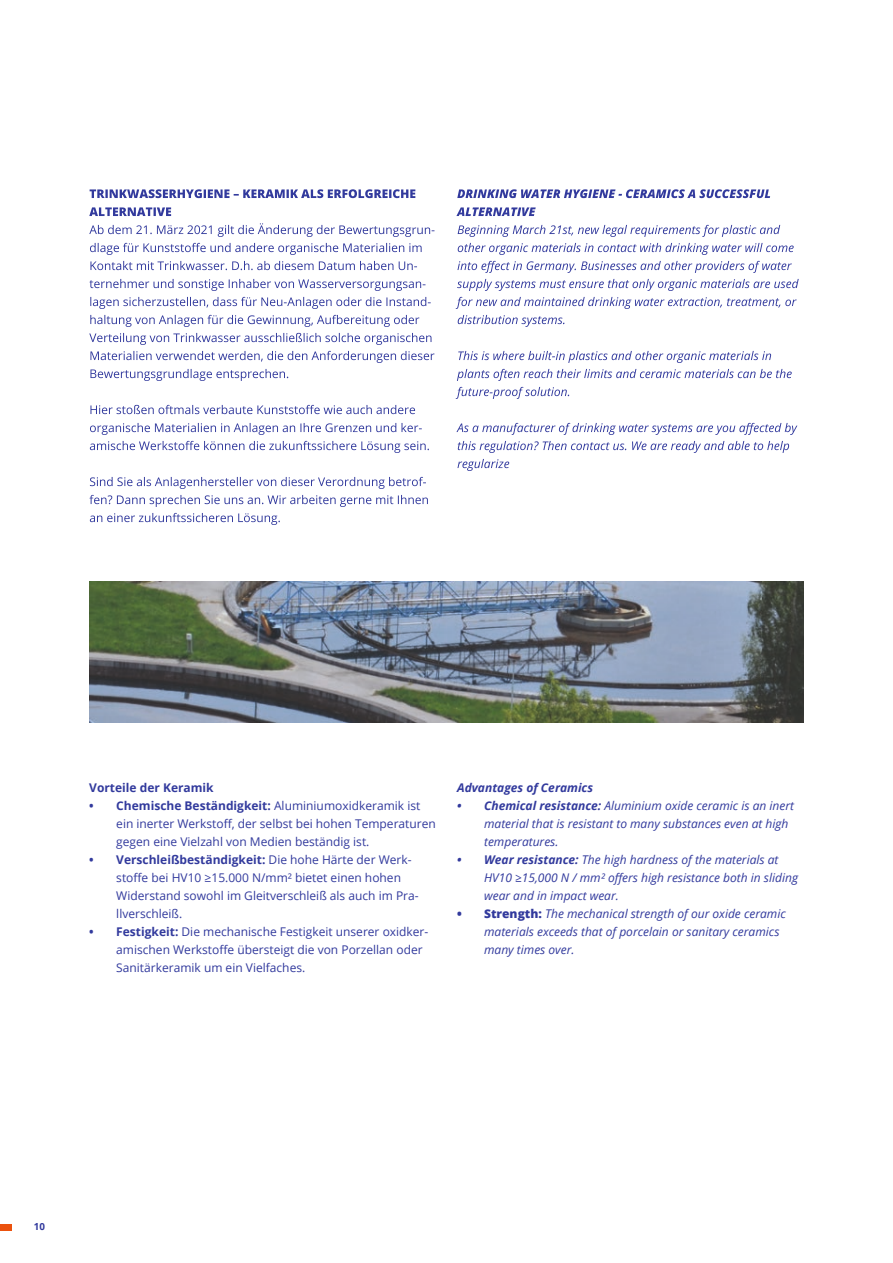
<style>
.page{position:relative;width:893px;height:1263px;background:#fff}
.page>*{position:absolute;margin:0;border:0;box-sizing:border-box;transform-origin:0 0}
.t1{font:12px/18px "Open Sans";color:#323a9d}
.t2{font:italic 12px/18px "Open Sans";color:#323a9d}
.t3{font:italic 700 12px "Open Sans";color:#323a9d}
.t4{font:700 12px "Open Sans";color:#323a9d}
.t5{font:700 9.75px "Open Sans";color:#323a9d}
.s1{font-weight:700}
.s2{font-weight:800;font-style:normal}
</style>
<div class="page">
<svg style="left:457px;top:459px;width:52px;height:12px"></svg>
<svg style="left:458px;top:441px;width:331px;height:12px"></svg>
<svg style="left:456px;top:423px;width:341px;height:12px"></svg>
<svg style="left:456px;top:387px;width:113px;height:12px"></svg>
<svg style="left:457px;top:369px;width:335px;height:12px"></svg>
<svg style="left:458px;top:351px;width:313px;height:12px"></svg>
<svg style="left:458px;top:315px;width:106px;height:12px"></svg>
<svg style="left:456px;top:297px;width:341px;height:12px"></svg>
<svg style="left:457px;top:279px;width:342px;height:12px"></svg>
<svg style="left:457px;top:261px;width:335px;height:12px"></svg>
<svg style="left:458px;top:243px;width:336px;height:12px"></svg>
<svg style="left:458px;top:225px;width:322px;height:12px"></svg>
<svg style="left:456px;top:207px;width:80px;height:9px"></svg>
<svg style="left:457px;top:189px;width:313px;height:9px"></svg>
<svg style="left:90px;top:513px;width:190px;height:12px"></svg>
<svg style="left:89px;top:495px;width:339px;height:12px"></svg>
<svg style="left:90px;top:477px;width:336px;height:12px"></svg>
<svg style="left:90px;top:441px;width:339px;height:12px"></svg>
<svg style="left:90px;top:423px;width:332px;height:12px"></svg>
<svg style="left:90px;top:405px;width:325px;height:9px"></svg>
<svg style="left:90px;top:369px;width:198px;height:12px"></svg>
<svg style="left:90px;top:351px;width:344px;height:12px"></svg>
<svg style="left:89px;top:333px;width:342px;height:12px"></svg>
<svg style="left:90px;top:315px;width:329px;height:12px"></svg>
<svg style="left:90px;top:297px;width:341px;height:12px"></svg>
<svg style="left:89px;top:279px;width:336px;height:12px"></svg>
<svg style="left:90px;top:261px;width:327px;height:9px"></svg>
<svg style="left:90px;top:243px;width:332px;height:12px"></svg>
<svg style="left:89px;top:223px;width:345px;height:14px"></svg>
<svg style="left:89px;top:207px;width:82px;height:9px"></svg>
<svg style="left:90px;top:189px;width:325px;height:9px"></svg>
<img style="left:89px;top:581px;width:715px;height:141px">
<div style="left:0;top:1224px;width:12px;height:7px;background:#eb520e"></div>
<p class="t4" style="left:89px;top:783px;width:126px">Vorteile der Keramik</p>
<p class="t1" style="left:116px;top:796px;width:321px;text-indent:-27px"><span class="s1">• Chemische Beständigkeit:</span> Aluminiumoxidkeramik ist ein inerter Werkstoff, der selbst bei hohen Temperaturen gegen eine Vielzahl von Medien beständig ist.</p>
<p class="t1" style="left:116px;top:850px;width:304px;text-indent:-27px"><span class="s1">• Verschleißbeständigkeit:</span> Die hohe Härte der Werk&shy;stoffe bei HV10 ≥15.000 N/mm² bietet einen hohen Widerstand sowohl im Gleitverschleiß als auch im Pra&shy;llverschleiß.</p>
<p class="t1" style="left:116px;top:922px;width:314px;text-indent:-27px"><span class="s1">• Festigkeit:</span> Die mechanische Festigkeit unserer oxidker&shy;amischen Werkstoffe übersteigt die von Porzellan oder<br>Sanitärkeramik um ein Vielfaches.</p>
<p class="t3" style="left:457px;top:783px;width:137px">Advantages of Ceramics</p>
<p class="t2" style="left:484px;top:798px;width:311px;text-indent:-27px"><span class="s1">• Chemical resistance:</span> Aluminium oxide ceramic is an inert material that is resistant to many substances even at high temperatures.</p>
<p class="t2" style="left:484px;top:852px;width:315px;text-indent:-27px"><span class="s1">• Wear resistance:</span> The high hardness of the materials at<br>HV10 ≥15,000 N / mm² offers high resistance both in sliding wear and in impact wear.</p>
<p class="t2" style="left:484px;top:906px;width:303px;text-indent:-27px"><span class="s2">• Strength:</span> The mechanical strength of our oxide ceramic materials exceeds that of porcelain or sanitary ceramics many times over.</p>
<p class="t5" style="left:34px;top:1222px;width:13px">10</p>
</div>
